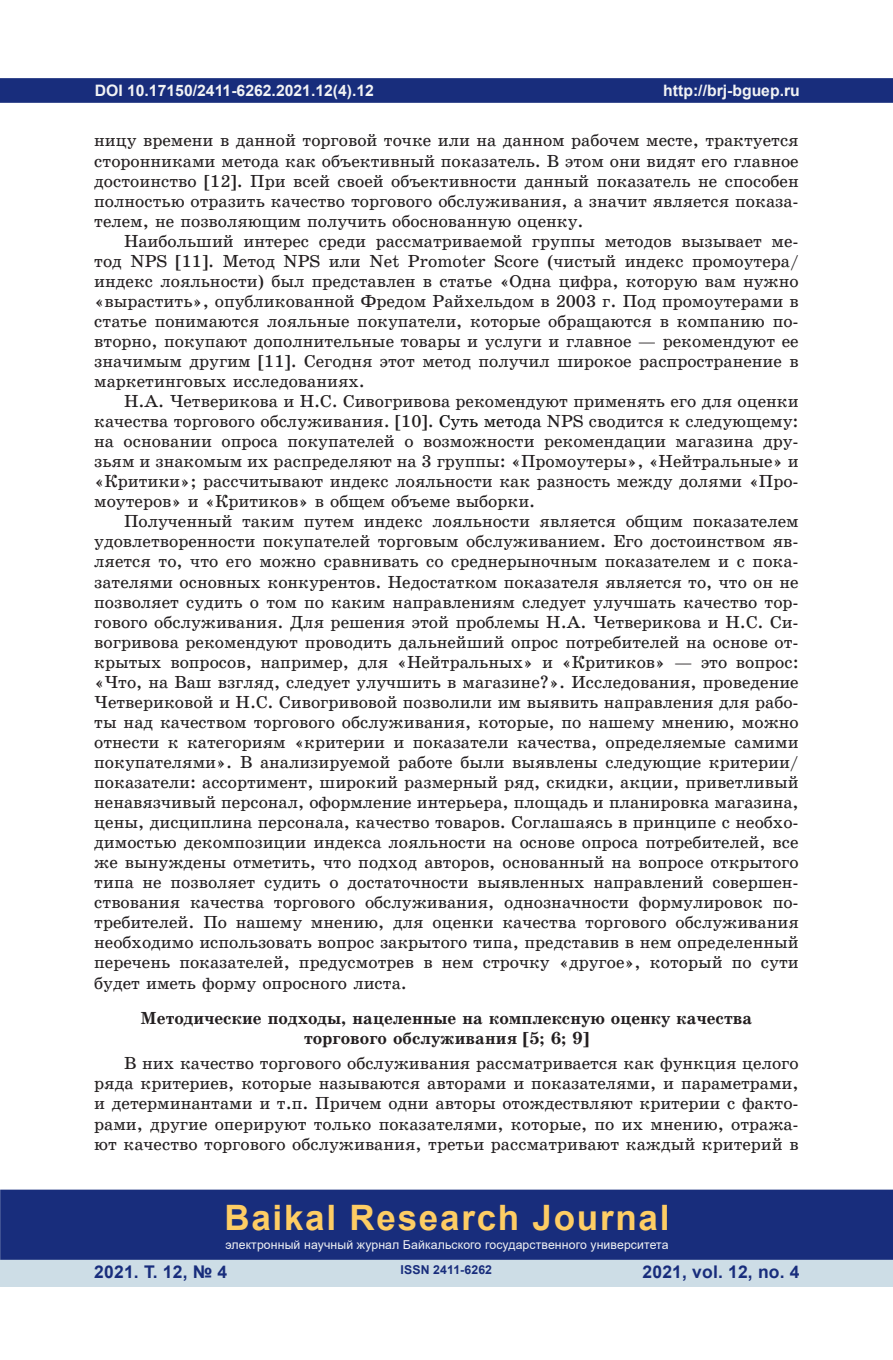
<style>
.page{position:relative;width:893px;height:1360px;background:#fff}
.page>*{position:absolute;margin:0;border:0;box-sizing:border-box;transform-origin:0 0}
.t1{font:700 35px "Arial";letter-spacing:.05em;color:#fecd64}
.t2{font:17.5px/20.1px "School Book C";color:#231f20;text-align:justify}
.t3{font:17.5px/20.5px "School Book C Bold";color:#231f20;text-align:center}
.t4{font:700 17.5px "Arial";letter-spacing:.01em;color:#182d7c}
.t5{font:700 15.75px "Arial";color:#f2f3f4}
.t6{font:12.25px "Arial";letter-spacing:.01em;color:#f2f3f4}
.t7{font:700 12.25px "Arial";letter-spacing:.01em;color:#182d7c}
.s1{color:#111}
</style>
<div class="page">
<div style="left:0;top:78px;width:893px;height:25px;background:#182d7c;border:2px solid #182d7c"></div>
<div style="left:0;top:1258px;width:893px;height:28px;background:#cddde6"></div>
<div style="left:0;top:1189px;width:893px;height:70px;background:#182d7c;border:2px solid #182d7c"></div>
<p class="t5" style="left:95px;top:79px;width:281px">DOI 10.17150/2411-6262.2021.12(4).12</p>
<p class="t5" style="left:663px;top:79px;width:138px">http://brj-bguep.ru</p>
<p class="t2" style="left:94px;top:131px;width:706px">ницу времени в данной торговой точке или на данном рабочем месте, трактуется сторонниками метода как объективный показатель. В этом они видят его главное достоинство [12]. При всей своей объективности данный показатель не способен полностью отразить качество торгового обслуживания, а значит является показа&shy;телем, не позволяющим получить обоснованную оценку.</p>
<p class="t2" style="left:94px;top:231px;width:706px;text-indent:30px">Наибольший интерес среди рассматриваемой группы методов вызывает ме&shy;тод NPS [11]. Метод NPS или Net Promoter Score (чистый индекс промоутера/ индекс лояльности) был представлен в статье «Одна цифра, которую вам нужно «вырастить», опубликованной Фредом Райхельдом в 2003 г. Под промоутерами в статье понимаются лояльные покупатели, которые обращаются в компанию по&shy;вторно, покупают дополнительные товары и услуги и главное — рекомендуют ее значимым другим [11]. Сегодня этот метод получил широкое распространение в маркетинговых исследованиях.</p>
<p class="t2" style="left:94px;top:391px;width:706px;text-indent:30px">Н.А. Четверикова и Н.С. Сивогривова рекомендуют применять его для оценки качества торгового обслуживания. [10]. <span class="s1">Суть метода</span> NPS сводится к следующему: на основании опроса покупателей о возможности рекомендации магазина дру&shy;зьям и знакомым их распределяют на 3 группы: «Промоутеры», «Нейтральные» и «Критики»; рассчитывают индекс лояльности как разность между долями «Про&shy;моутеров» и «Критиков» в общем объеме выборки.</p>
<p class="t2" style="left:94px;top:511px;width:706px;text-indent:30px">Полученный таким путем индекс лояльности является общим показателем удовлетворенности покупателей торговым обслуживанием. Его достоинством яв&shy;ляется то, что его можно сравнивать со среднерыночным показателем и с пока&shy;зателями основных конкурентов. Недостатком показателя является то, что он не позволяет судить о том по каким направлениям следует улучшать качество тор&shy;гового обслуживания. Для решения этой проблемы Н.А. Четверикова и Н.С. Си&shy;вогривова рекомендуют проводить дальнейший опрос потребителей на основе от&shy;крытых вопросов, например, для «Нейтральных» и «Критиков» — это вопрос: «Что, на Ваш взгляд, следует улучшить в магазине?». Исследования, проведение Четвериковой и Н.С. Сивогривовой позволили им выявить направления для рабо&shy;ты над качеством торгового обслуживания, которые, по нашему мнению, можно отнести к категориям «критерии и показатели качества, определяемые самими покупателями». В анализируемой работе были выявлены следующие критерии/ показатели: ассортимент, широкий размерный ряд, скидки, акции, приветливый ненавязчивый персонал, оформление интерьера, площадь и планировка магазина, цены, дисциплина персонала, качество товаров. Соглашаясь в принципе с необхо&shy;димостью декомпозиции индекса лояльности на основе опроса потребителей, все же вынуждены отметить, что подход авторов, основанный на вопросе открытого типа не позволяет судить о достаточности выявленных направлений совершен&shy;ствования качества торгового обслуживания, однозначности формулировок по&shy;требителей. По нашему мнению, для оценки качества торгового обслуживания необходимо использовать вопрос закрытого типа, представив в нем определенный перечень показателей, предусмотрев в нем строчку «другое», который по сути будет иметь форму опросного листа.</p>
<p class="t3" style="left:141px;top:1007px;width:613px">Методические подходы, нацеленные на комплексную оценку качества торгового обслуживания [5; 6; 9]</p>
<p class="t2" style="left:94px;top:1053px;width:706px;text-indent:30px">В них качество торгового обслуживания рассматривается как функция целого ряда критериев, которые называются авторами и показателями, и параметрами, и детерминантами и т.п. Причем одни авторы отождествляют критерии с факто&shy;рами, другие оперируют только показателями, которые, по их мнению, отража&shy;ют качество торгового обслуживания, третьи рассматривают каждый критерий в</p>
<h1 class="t1" style="left:224px;top:1192px;width:447px">Baikal Research Journal</h1>
<p class="t6" style="left:225px;top:1236px;width:445px">электронный научный журнал Байкальского государственного университета</p>
<p class="t7" style="left:401px;top:1261px;width:93px">ISSN 2411-6262</p>
<p class="t4" style="left:94px;top:1259px;width:135px">2021. Т. 12, № 4</p>
<p class="t4" style="left:643px;top:1259px;width:159px">2021, vol. 12, no. 4</p>
</div>
